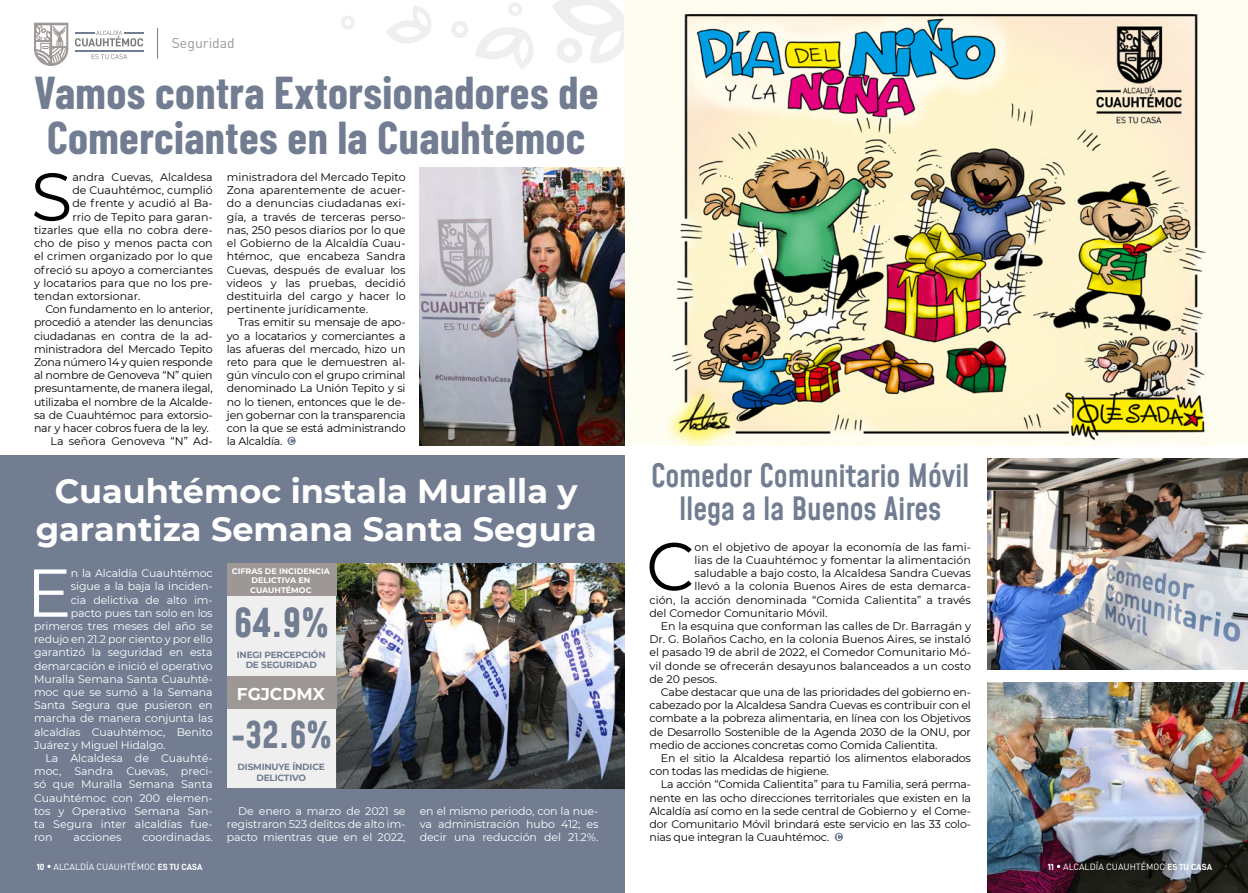
<style>
.page{position:relative;width:1248px;height:893px;background:#fff}
.page>*{position:absolute;margin:0;border:0;box-sizing:border-box;transform-origin:0 0}
.t1{font:67.6px "Montserrat";color:#000}
.t2{font:67.6px "Montserrat";color:#fff}
.t3{font:700 45px/45px "Barlow Condensed";letter-spacing:.01em;color:#727d92}
.t4{font:700 39px "Mohave";color:#717d91}
.t5{font:700 36px "Mohave";color:#717d91}
.t6{font:700 33.5px/38px "Montserrat";color:#fff;text-align:center}
.t7{font:500 31.5px/33px "Mohave";letter-spacing:-.005em;color:#727d92;text-align:center}
.t8{font:700 17px "Montserrat";color:#fff}
.t9{font:14px "DIN Pro";color:#9d9896}
.t10{font:11px/13.2px "Montserrat";letter-spacing:-.02em;color:#000;text-align:justify}
.t11{font:11px "Montserrat";color:#000}
.t12{font:11px/13.2px "Montserrat";letter-spacing:-.01em;color:#fff;text-align:justify}
.t13{font:9px "DIN Pro";color:#fff}
.t14{font:700 9px/10px "Montserrat";letter-spacing:-.02em;color:#717d91;text-align:center}
.t15{font:700 8px/9.6px "Montserrat";color:#fff;text-align:center}
.s1{font-family:"D DIN Bold"}
</style>
<div class="page">
<div style="left:624px;top:0;width:623px;height:445px;background:#fefdf1"></div>
<div style="left:0;top:455px;width:624px;height:438px;background:#727d92"></div>
<svg style="left:341px;top:16px;width:14px;height:13px"></svg>
<svg style="left:386px;top:6px;width:45px;height:37px"></svg>
<svg style="left:451px;top:21px;width:17px;height:17px"></svg>
<svg style="left:476px;top:2px;width:58px;height:67px"></svg>
<svg style="left:553px;top:0;width:71px;height:63px"></svg>
<img style="left:668px;top:13px;width:538px;height:432px">
<img style="left:987px;top:458px;width:260px;height:211px">
<img style="left:987px;top:683px;width:260px;height:210px">
<hr style="left:157px;top:28px;width:1px;height:31px;background:#7d7a7a">
<hr style="left:75px;top:50px;width:68px;height:2px;background:#717d91">
<svg style="left:75px;top:30px;width:68px;height:16px"></svg>
<svg style="left:92px;top:54px;width:35px;height:5px"></svg>
<svg style="left:34px;top:23px;width:34px;height:43px"></svg>
<svg style="left:47px;top:865px;width:4px;height:3px"></svg>
<svg style="left:1056px;top:865px;width:4px;height:3px"></svg>
<img style="left:420px;top:168px;width:204px;height:277px">
<svg style="left:287px;top:437px;width:9px;height:8px"></svg>
<svg style="left:289px;top:438px;width:5px;height:6px"></svg>
<svg style="left:834px;top:833px;width:8px;height:8px"></svg>
<svg style="left:836px;top:834px;width:5px;height:6px"></svg>
<img style="left:336px;top:564px;width:288px;height:224px">
<div style="left:227px;top:564px;width:109px;height:112px;background:#f0efef"></div>
<div style="left:227px;top:676px;width:109px;height:112px;background:#f0efef"></div>
<div style="left:227px;top:564px;width:109px;height:32px;background:#9d9896"></div>
<div style="left:227px;top:676px;width:109px;height:32px;background:#9d9896"></div>
<p class="t9" style="left:172px;top:32px;width:65px">Seguridad</p>
<h2 class="t3" style="left:34px;top:68px;width:566px">Vamos contra Extorsionadores de<br>Comerciantes en la Cuauhtémoc</h2>
<h1 class="t1" style="left:31px;top:150px;width:43px">S</h1>
<p class="t11" style="left:72px;top:170px;width:142px">andra Cuevas, Alcaldesa</p>
<p class="t11" style="left:72px;top:183px;width:142px">de Cuauhtémoc, cumplió</p>
<p class="t11" style="left:72px;top:196px;width:142px">de frente y acudió al Ba-</p>
<p class="t11" style="left:72px;top:209px;width:142px">rrio de Tepito para garan-</p>
<p class="t11" style="left:34px;top:222px;width:180px">tizarles que ella no cobra dere-</p>
<p class="t11" style="left:34px;top:236px;width:180px">cho de piso y menos pacta con</p>
<p class="t11" style="left:34px;top:249px;width:180px">el crimen organizado por lo que</p>
<p class="t11" style="left:34px;top:262px;width:180px">ofreció su apoyo a comerciantes</p>
<p class="t11" style="left:34px;top:275px;width:180px">y locatarios para que no los pre-</p>
<p class="t11" style="left:34px;top:288px;width:108px">tendan extorsionar.</p>
<p class="t10" style="left:45px;top:302px;width:169px">Con fundamento en lo anterior,</p>
<p class="t10" style="left:34px;top:315px;width:180px">procedió a atender las denuncias</p>
<p class="t10" style="left:34px;top:329px;width:180px">ciudadanas en contra de la ad-</p>
<p class="t10" style="left:34px;top:342px;width:180px">ministradora del Mercado Tepito</p>
<p class="t10" style="left:34px;top:355px;width:180px">Zona número 14 y quien responde</p>
<p class="t10" style="left:34px;top:368px;width:180px">al nombre de Genoveva “N” quien</p>
<p class="t10" style="left:34px;top:381px;width:180px">presuntamente, de manera ilegal,</p>
<p class="t10" style="left:34px;top:395px;width:180px">utilizaba el nombre de la Alcalde-</p>
<p class="t10" style="left:34px;top:408px;width:180px">sa de Cuauhtémoc para extorsio-</p>
<p class="t10" style="left:34px;top:421px;width:176px">nar y hacer cobros fuera de la ley.</p>
<p class="t11" style="left:51px;top:434px;width:164px">La señora Genoveva “N” Ad-</p>
<p class="t10" style="left:227px;top:170px;width:180px">ministradora del Mercado Tepito Zona aparentemente de acuer&shy;do a denuncias ciudadanas exi&shy;gía, a través de terceras perso&shy;nas, 250 pesos diarios por lo que el Gobierno de la Alcaldía Cuau&shy;htémoc, que encabeza Sandra Cuevas, después de evaluar los videos y las pruebas, decidió destituirla del cargo y hacer lo pertinente jurídicamente.</p>
<p class="t10" style="left:227px;top:315px;width:180px;text-indent:11px">Tras emitir su mensaje de apo&shy;yo a locatarios y comerciantes a las afueras del mercado, hizo un reto para que le demuestren al&shy;gún vínculo con el grupo criminal denominado La Unión Tepito y si no lo tienen, entonces que le de&shy;jen gobernar con la transparencia con la que se está administrando la Alcaldía.</p>
<h3 class="t6" style="left:36px;top:470px;width:562px">Cuauhtémoc instala Muralla y garantiza Semana Santa Segura</h3>
<h1 class="t2" style="left:26px;top:546px;width:47px">E</h1>
<p class="t12" style="left:71px;top:566px;width:143px">n la Alcaldía Cuauhtémoc</p>
<p class="t12" style="left:71px;top:579px;width:143px">sigue a la baja la inciden-</p>
<p class="t12" style="left:71px;top:593px;width:143px">cia delictiva de alto im-</p>
<p class="t12" style="left:71px;top:606px;width:143px">pacto pues tan solo en los</p>
<p class="t12" style="left:34px;top:619px;width:180px">primeros tres meses del año se</p>
<p class="t12" style="left:34px;top:632px;width:180px">redujo en 21.2 por ciento y por ello</p>
<p class="t12" style="left:34px;top:645px;width:180px">garantizó la seguridad en esta</p>
<p class="t12" style="left:34px;top:659px;width:180px">demarcación e inició el operativo</p>
<p class="t12" style="left:34px;top:672px;width:180px">Muralla Semana Santa Cuauhté-</p>
<p class="t12" style="left:34px;top:685px;width:180px">moc que se sumó a la Semana</p>
<p class="t12" style="left:34px;top:698px;width:180px">Santa Segura que pusieron en</p>
<p class="t12" style="left:34px;top:711px;width:180px">marcha de manera conjunta las</p>
<p class="t12" style="left:34px;top:725px;width:180px">alcaldías Cuauhtémoc, Benito</p>
<p class="t12" style="left:34px;top:738px;width:133px">Juárez y Miguel Hidalgo.</p>
<p class="t12" style="left:45px;top:751px;width:169px">La Alcaldesa de Cuauhté-</p>
<p class="t12" style="left:34px;top:764px;width:180px">moc, Sandra Cuevas, preci-</p>
<p class="t12" style="left:34px;top:777px;width:180px">só que Muralla Semana Santa</p>
<p class="t12" style="left:34px;top:791px;width:180px">Cuauhtémoc con 200 elemen-</p>
<p class="t12" style="left:34px;top:804px;width:180px">tos y Operativo Semana San-</p>
<p class="t12" style="left:34px;top:817px;width:180px">ta Segura inter alcaldías fue-</p>
<p class="t12" style="left:34px;top:830px;width:20px">ron</p>
<p class="t12" style="left:73px;top:830px;width:50px">acciones</p>
<p class="t12" style="left:142px;top:830px;width:72px">coordinadas.</p>
<p class="t15" style="left:232px;top:566px;width:99px">CIFRAS DE INCIDENCIA<br>DELICTIVA EN<br>CUAUHTÉMOC</p>
<h3 class="t4" style="left:234px;top:598px;width:96px">64.9%</h3>
<p class="t14" style="left:237px;top:649px;width:90px">INEGI PERCEPCIÓN<br>DE SEGURIDAD</p>
<h3 class="t8" style="left:237px;top:682px;width:89px">FGJCDMX</h3>
<h3 class="t5" style="left:231px;top:713px;width:102px">-32.6%</h3>
<p class="t14" style="left:238px;top:761px;width:89px;line-height:10.8px">DISMINUYE ÍNDICE<br>DELICTIVO</p>
<p class="t12" style="left:227px;top:804px;width:180px;text-indent:11px">De enero a marzo de 2021 se registraron 523 delitos de alto im&shy;pacto mientras que en el 2022,</p>
<p class="t12" style="left:420px;top:804px;width:180px">en el mismo periodo, con la nue&shy;va administración hubo 412; es decir una reducción del 21.2%.</p>
<h3 class="t7" style="left:650px;top:461px;width:320px">Comedor Comunitario Móvil llega a la Buenos Aires</h3>
<h1 class="t1" style="left:646px;top:520px;width:50px">C</h1>
<p class="t11" style="left:694px;top:539px;width:278px">on el objetivo de apoyar la economía de las fami-</p>
<p class="t11" style="left:694px;top:552px;width:278px">lias de la Cuauhtémoc y fomentar la alimentación</p>
<p class="t11" style="left:694px;top:566px;width:278px">saludable a bajo costo, la Alcaldesa Sandra Cuevas</p>
<p class="t11" style="left:694px;top:579px;width:278px">llevó a la colonia Buenos Aires de esta demarca-</p>
<p class="t11" style="left:649px;top:592px;width:323px">ción, la acción denominada “Comida Calientita” a través</p>
<p class="t11" style="left:649px;top:605px;width:179px">del Comedor Comunitario Móvil.</p>
<p class="t11" style="left:660px;top:618px;width:311px">En la esquina que conforman las calles de Dr. Barragán y</p>
<p class="t11" style="left:649px;top:632px;width:323px">Dr. G. Bolaños Cacho, en la colonia Buenos Aires, se instaló</p>
<p class="t11" style="left:649px;top:645px;width:323px">el pasado 19 de abril de 2022, el Comedor Comunitario Mó-</p>
<p class="t11" style="left:649px;top:658px;width:323px">vil donde se ofrecerán desayunos balanceados a un costo</p>
<p class="t11" style="left:649px;top:671px;width:69px">de 20 pesos.</p>
<p class="t10" style="left:660px;top:685px;width:311px">Cabe destacar que una de las prioridades del gobierno en-</p>
<p class="t10" style="left:649px;top:698px;width:323px">cabezado por la Alcaldesa Sandra Cuevas es contribuir con el</p>
<p class="t10" style="left:649px;top:711px;width:323px">combate a la pobreza alimentaria, en línea con los Objetivos</p>
<p class="t10" style="left:649px;top:725px;width:323px">de Desarrollo Sostenible de la Agenda 2030 de la ONU, por</p>
<p class="t10" style="left:649px;top:738px;width:289px">medio de acciones concretas como Comida Calientita.</p>
<p class="t10" style="left:660px;top:751px;width:311px">En el sitio la Alcaldesa repartió los alimentos elaborados</p>
<p class="t10" style="left:649px;top:764px;width:181px">con todas las medidas de higiene.</p>
<p class="t10" style="left:660px;top:777px;width:311px">La acción “Comida Calientita” para tu Familia, será perma-</p>
<p class="t10" style="left:649px;top:791px;width:323px">nente en las ocho direcciones territoriales que existen en la</p>
<p class="t10" style="left:649px;top:804px;width:323px">Alcaldía así como en la sede central de Gobierno y el Come-</p>
<p class="t10" style="left:649px;top:817px;width:323px">dor Comunitario Móvil brindará este servicio en las 33 colo-</p>
<p class="t10" style="left:649px;top:830px;width:181px">nias que integran la Cuauhtémoc.</p>
<p class="t13" style="left:37px;top:860px;width:167px"><span class="s1">10</span> ALCALDÍA CUAUHTÉMOC <span class="s1">ES TU CASA</span></p>
<p class="t13" style="left:1047px;top:860px;width:166px"><span class="s1">11</span> ALCALDÍA CUAUHTÉMOC <span class="s1">ES TU CASA</span></p>
</div>
